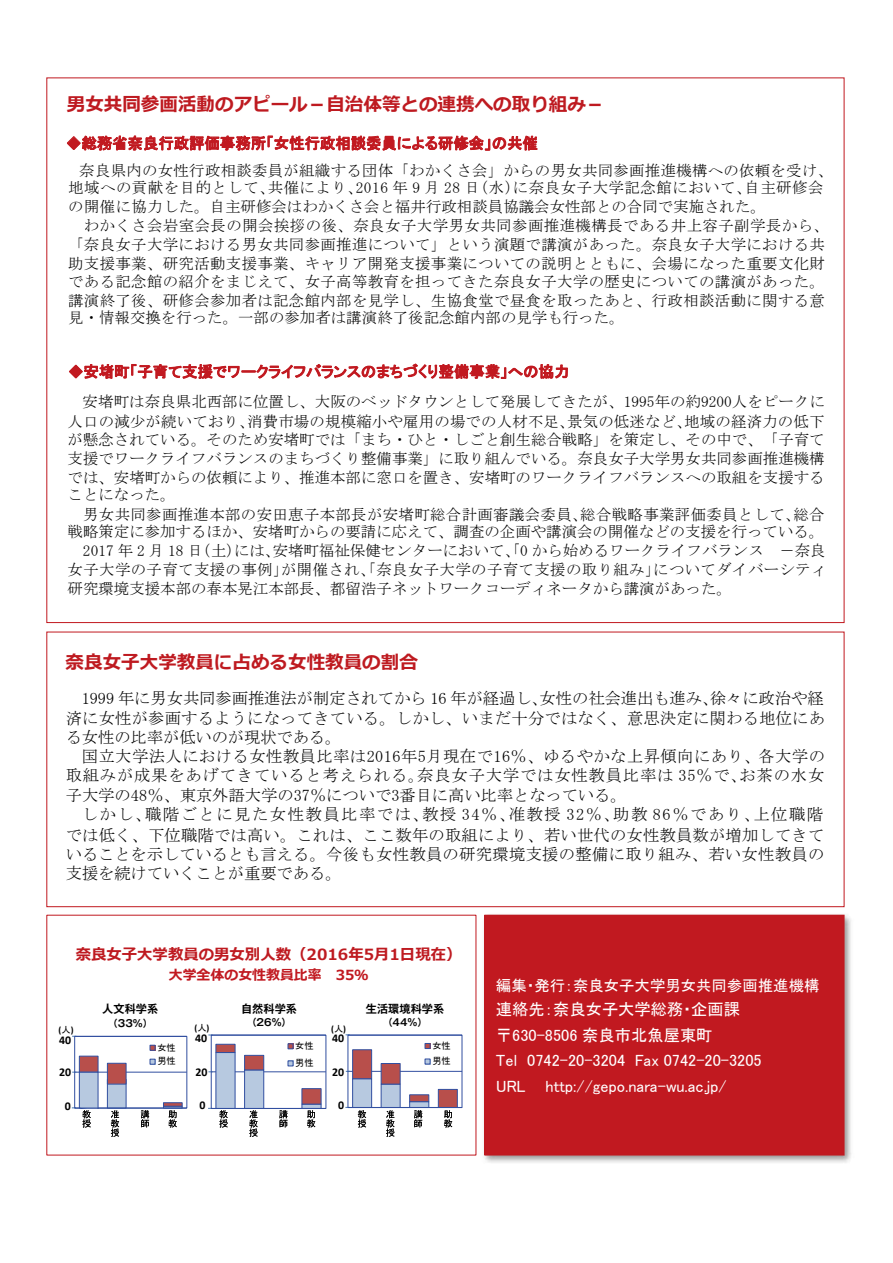
<style>
.page{position:relative;width:893px;height:1263px;background:#fff}
.page>*{position:absolute;margin:0;border:0;box-sizing:border-box;transform-origin:0 0}
.t1{font:700 18.6px "Meiryo";color:#be1a20}
.t2{font:16.35px/20.5px "MS Mincho";letter-spacing:.01em;color:#000;text-align:right}
.t3{font:16.35px/25.3px "MS P Gothic";color:#fff}
.t4{font:16.35px "MS Mincho";letter-spacing:.05em;color:#000}
.t5{font:16.35px "MS Mincho";letter-spacing:.095em;color:#000}
.t6{font:16.35px "MS Mincho";letter-spacing:-.01em;color:#000}
.t7{font:15.45px/18.1px "MS Mincho";letter-spacing:.02em;color:#000}
.t8{font:15.45px "MS Mincho";color:#000}
.t9{font:15.45px "MS P Gothic";color:#c11920}
.t10{font:700 15.45px "Meiryo";color:#be1a20}
.t11{font:15.45px "MS P Gothic";color:#fff}
.t12{font:700 13.95px "Meiryo";color:#c11920}
.t13{font:700 11.85px "Calibri";color:#000}
.t14{font:700 11.25px "Gothic MB101 Pr 5 De";color:#000}
.t15{font:700 9.9px "Gothic MB101 Pr 5 De";color:#000}
.t16{font:9.15px/14px "MS P Gothic";color:#000}
.t17{font:700 9.15px "Calibri";color:#000}
.s1{font-family:"MS P Gothic";font-weight:400}
</style>
<div class="page">
<img style="left:484px;top:914px;width:367px;height:249px">
<div style="left:485px;top:915px;width:359px;height:240px;background:#c11920"></div>
<svg style="left:67px;top:135px;width:470px;height:16px"></svg>
<svg style="left:69px;top:363px;width:499px;height:16px"></svg>
<hr style="left:75px;top:1108px;width:112px;height:1px;background:#314fa0">
<hr style="left:75px;top:1072px;width:112px;height:1px;background:#314fa0">
<svg style="left:150px;top:1045px;width:5px;height:5px"></svg>
<hr style="left:211px;top:1071px;width:115px;height:1px;background:#314fa0">
<hr style="left:348px;top:1071px;width:114px;height:1px;background:#314fa0">
<svg style="left:208px;top:1043px;width:114px;height:94px"></svg>
<svg style="left:72px;top:1056px;width:111px;height:81px"></svg>
<svg style="left:345px;top:1043px;width:113px;height:94px"></svg>
<div style="left:74px;top:1036px;width:113px;height:72px;border:1px solid #314fa0"></div>
<div style="left:211px;top:1035px;width:115px;height:74px;border:1px solid #314fa0"></div>
<div style="left:347px;top:1035px;width:115px;height:73px;border:1px solid #314fa0"></div>
<p class="t1" style="left:67px;top:92px;width:539px">男女共同参画活動のアピール－自治体等との連携への取り組み－</p>
<p class="t9" style="left:66px;top:135px;width:473px">◆総務省奈良行政評価事務所「女性行政相談委員による研修会」の共催</p>
<p class="t7" style="left:68px;top:161px;width:766px;text-indent:11px">奈良県内の女性行政相談委員が組織する団体「わかくさ会」からの男女共同参画推進機構への依頼を受け、地域への貢献を目的として、共催により、2016 年 9 月 28 日（水）に奈良女子大学記念館において、自主研修会の開催に協力した。自主研修会はわかくさ会と福井行政相談員協議会女性部との合同で実施された。</p>
<p class="t7" style="left:68px;top:217px;width:762px;text-indent:16px">わかくさ会岩室会長の開会挨拶の後、奈良女子大学男女共同参画推進機構長である井上容子副学長から、「奈良女子大学における男女共同参画推進について」という演題で講演があった。奈良女子大学における共助支援事業、研究活動支援事業、キャリア開発支援事業についての説明とともに、会場になった重要文化財である記念館の紹介をまじえて、女子高等教育を担ってきた奈良女子大学の歴史についての講演があった。講演終了後、研修会参加者は記念館内部を見学し、生協食堂で昼食を取ったあと、行政相談活動に関する意見・情報交換を行った。一部の参加者は講演終了後記念館内部の見学も行った。</p>
<p class="t9" style="left:68px;top:364px;width:503px">◆安堵町「子育て支援でワークライフバランスのまちづくり整備事業」への協力</p>
<p class="t7" style="left:68px;top:391px;width:759px;line-height:20px;text-align:right">安堵町は奈良県北西部に位置し、大阪のベッドタウンとして発展してきたが、1995年の約9200人をピークに人口の減少が続いており、消費市場の規模縮小や雇用の場での人材不足、景気の低迷など、地域の経済力の低下</p>
<p class="t7" style="left:68px;top:431px;width:758px;text-align:justify">が懸念されている。そのため安堵町では「まち・ひと・しごと創生総合戦略」を策定し、その中で、「子育て支援でワークライフバランスのまちづくり整備事業」に取り組んでいる。奈良女子大学男女共同参画推進機構では、安堵町からの依頼により、推進本部に窓口を置き、安堵町のワークライフバランスへの取組を支援することになった。</p>
<p class="t7" style="left:83px;top:505px;width:743px">男女共同参画推進本部の安田恵子本部長が安堵町総合計画審議会委員、総合戦略事業評価委員として、総合</p>
<p class="t8" style="left:68px;top:524px;width:758px">戦略策定に参加するほか、安堵町からの要請に応えて、調査の企画や講演会の開催などの支援を行っている。</p>
<p class="t7" style="left:83px;top:541px;width:744px">2017 年 2 月 18 日（土）には、安堵町福祉保健センターにおいて、「0 から始めるワークライフバランス　－奈良</p>
<p class="t7" style="left:68px;top:561px;width:760px">女子大学の子育て支援の事例」が開催され、「奈良女子大学の子育て支援の取り組み」についてダイバーシティ</p>
<p class="t8" style="left:68px;top:581px;width:666px">研究環境支援本部の春本晃江本部長、都留浩子ネットワークコーディネータから講演があった。</p>
<p class="t1" style="left:66px;top:650px;width:354px">奈良女子大学教員に占める女性教員の割合</p>
<p class="t2" style="left:66px;top:687px;width:761px">1999 年に男女共同参画推進法が制定されてから 16 年が経過し、女性の社会進出も進み、徐々に政治や経済に女性が参画するようになってきている。しかし、いまだ十分ではなく、意思決定に関わる地位にあ</p>
<p class="t6" style="left:66px;top:728px;width:277px">る女性の比率が低いのが現状である。</p>
<p class="t2" style="left:82px;top:746px;width:745px">国立大学法人における女性教員比率は2016年5月現在で16％、ゆるやかな上昇傾向にあり、各大学の</p>
<p class="t4" style="left:66px;top:767px;width:760px">取組みが成果をあげてきていると考えられる。奈良女子大学では女性教員比率は 35％で、お茶の水女</p>
<p class="t2" style="left:66px;top:785px;width:563px">子大学の48％、東京外語大学の37％についで3番目に高い比率となっている。</p>
<p class="t5" style="left:82px;top:806px;width:743px">しかし、職階ごとに見た女性教員比率では、教授 34％、准教授 32％、助教 86％であり、上位職階</p>
<p class="t2" style="left:66px;top:825px;width:760px">では低く、下位職階では高い。これは、ここ数年の取組により、若い世代の女性教員数が増加してきて</p>
<p class="t2" style="left:66px;top:844px;width:760px">いることを示しているとも言える。今後も女性教員の研究環境支援の整備に取り組み、若い女性教員の</p>
<p class="t6" style="left:66px;top:865px;width:277px">支援を続けていくことが重要である。</p>
<p class="t10" style="left:76px;top:944px;width:387px">奈良女子大学教員の男女別人数（2016年5月1日現在）</p>
<p class="t12" style="left:169px;top:965px;width:201px">大学全体の女性教員比率　35％</p>
<p class="t14" style="left:366px;top:999px;width:80px">生活環境科学系</p>
<p class="t15" style="left:383px;top:1014px;width:46px">（44％）</p>
<p class="t14" style="left:241px;top:999px;width:58px">自然科学系</p>
<p class="t15" style="left:247px;top:1014px;width:46px">（26％）</p>
<p class="t14" style="left:102px;top:1000px;width:58px">人文科学系</p>
<p class="t15" style="left:108px;top:1014px;width:46px">（33％）</p>
<p class="t17" style="left:59px;top:1024px;width:16px">(<span class="s1">人</span>)</p>
<p class="t17" style="left:194px;top:1022px;width:16px">(<span class="s1">人</span>)</p>
<p class="t17" style="left:331px;top:1023px;width:16px">(<span class="s1">人</span>)</p>
<p class="t13" style="left:195px;top:1030px;width:14px">40</p>
<p class="t13" style="left:332px;top:1030px;width:14px">40</p>
<p class="t13" style="left:196px;top:1064px;width:14px">20</p>
<p class="t13" style="left:200px;top:1098px;width:8px">0</p>
<p class="t13" style="left:59px;top:1032px;width:14px">40</p>
<p class="t13" style="left:59px;top:1064px;width:14px">20</p>
<p class="t13" style="left:65px;top:1098px;width:8px">0</p>
<p class="t16" style="left:157px;top:1040px;width:20px">女性男性</p>
<p class="t16" style="left:295px;top:1037px;width:20px;line-height:17.1px">女性男性</p>
<p class="t16" style="left:432px;top:1038px;width:20px;line-height:15.6px">女性男性</p>
<p class="t13" style="left:332px;top:1064px;width:14px">20</p>
<p class="t13" style="left:338px;top:1098px;width:8px">0</p>
<p class="t11" style="left:496px;top:977px;width:325px">編集・発行：奈良女子大学男女共同参画推進機構</p>
<p class="t3" style="left:496px;top:997px;width:267px">連絡先：奈良女子大学総務・企画課〒630-8506 奈良市北魚屋東町<br>Tel 0742-20-3204 Fax 0742-20-3205<br>URL http://gepo.nara-wu.ac.jp/</p>
</div>
